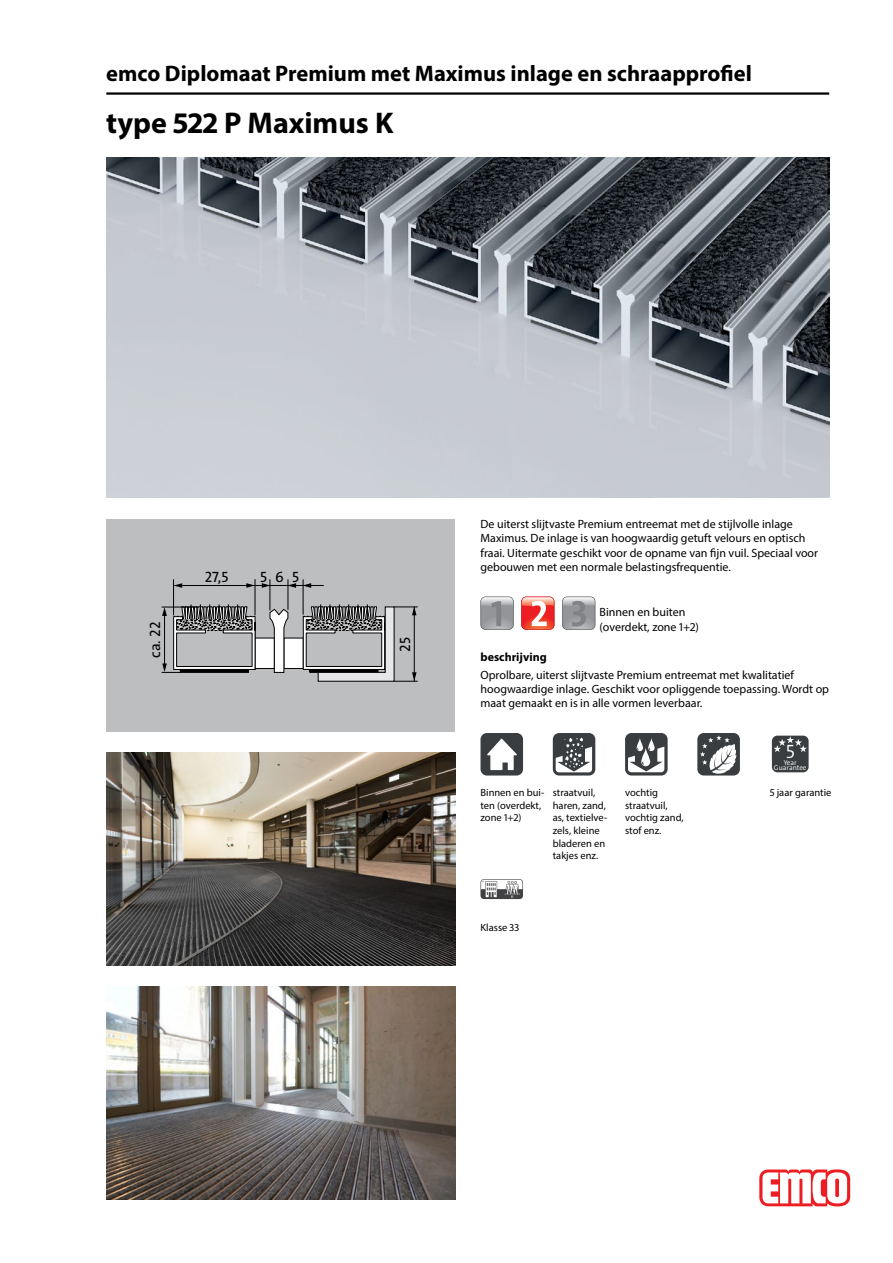
<style>
.page{position:relative;width:893px;height:1263px;background:#fff}
.page>*{position:absolute;margin:0;border:0;box-sizing:border-box;transform-origin:0 0}
.typ_bau{font:700 30px "Myriad Pro";color:#000}
.titel1_em_bau{font:700 22.5px "Myriad Pro";color:#000}
.BILDR{font:300 19.5px "The Sans Os F";color:#fff}
.BILDR-2{font:15px "The Sans Os F";color:#000}
.Stoerer{font:12px/14.4px "Myriad Pro";color:#000}
.fliesstext_bau{font:12px/14.4px "Myriad Pro";color:#000}
.fliesstext_bold_bau{font:700 12px "Myriad Pro";color:#000}
.mouseovertext_bau{font:10.5px/12.6px "Myriad Pro";color:#000}
.BILDR-3{font:300 7.05px/5.2px "The Sans Os F";color:#fff;text-align:center}
</style>
<div class="page">
<img style="left:106px;top:157px;width:723px;height:340px">
<hr style="left:106px;top:92px;width:723px;height:3px;background:#000">
<svg style="left:759px;top:1169px;width:91px;height:37px"></svg>
<div style="left:106px;top:519px;width:349px;height:212px;background:#bcbec0"></div>
<div style="left:255px;top:638px;width:19px;height:30px;background:#fff"></div>
<div style="left:255px;top:638px;width:20px;height:31px;border:1px solid #000"></div>
<div style="left:284px;top:638px;width:19px;height:30px;background:#fff"></div>
<div style="left:284px;top:638px;width:20px;height:31px;border:1px solid #000"></div>
<svg style="left:269px;top:608px;width:20px;height:65px"></svg>
<hr style="left:175px;top:585px;width:80px;height:1px;background:#000">
<svg style="left:246px;top:583px;width:9px;height:5px"></svg>
<svg style="left:174px;top:583px;width:8px;height:5px"></svg>
<hr style="left:173px;top:579px;width:1px;height:36px;background:#000">
<hr style="left:270px;top:579px;width:1px;height:31px;background:#000">
<hr style="left:255px;top:579px;width:1px;height:36px;background:#000">
<svg style="left:162px;top:604px;width:94px;height:69px"></svg>
<svg style="left:302px;top:604px;width:115px;height:78px"></svg>
<svg style="left:304px;top:583px;width:7px;height:5px"></svg>
<hr style="left:255px;top:585px;width:68px;height:1px;background:#000">
<hr style="left:303px;top:580px;width:1px;height:34px;background:#000">
<svg style="left:287px;top:583px;width:9px;height:5px"></svg>
<svg style="left:262px;top:583px;width:8px;height:5px"></svg>
<hr style="left:288px;top:580px;width:1px;height:30px;background:#000">
<img style="left:106px;top:753px;width:349px;height:212px">
<img style="left:106px;top:986px;width:349px;height:213px">
<svg style="left:521px;top:597px;width:33px;height:33px"></svg>
<svg style="left:562px;top:597px;width:33px;height:33px"></svg>
<svg style="left:480px;top:597px;width:34px;height:33px"></svg>
<div style="left:480px;top:733px;width:43px;height:42px;background:#3a3d40;border-radius:6px"></div>
<svg style="left:487px;top:739px;width:30px;height:31px"></svg>
<svg style="left:553px;top:733px;width:42px;height:42px"></svg>
<svg style="left:556px;top:738px;width:36px;height:34px"></svg>
<div style="left:625px;top:733px;width:43px;height:42px;background:linear-gradient(to right,#3a3d40,#3a3d40);border-radius:6px"></div>
<svg style="left:628px;top:738px;width:36px;height:34px"></svg>
<div style="left:697px;top:733px;width:43px;height:42px;background:#3a3d40;border-radius:6px"></div>
<svg style="left:700px;top:735px;width:36px;height:39px"></svg>
<div style="left:772px;top:736px;width:37px;height:36px;background:#3a3d40;border-radius:5px"></div>
<svg style="left:773px;top:736px;width:34px;height:16px"></svg>
<svg style="left:480px;top:879px;width:43px;height:20px"></svg>
<p class="titel1_em_bau" style="left:106px;top:59px;width:647px">emco Diplomaat Premium met Maximus inlage en schraapprofiel</p>
<p class="typ_bau" style="left:106px;top:103px;width:289px">type 522 P Maximus K</p>
<p class="BILDR-2" style="left:145px;top:658px;width:38px;rotate:-90deg">ca. 22</p>
<p class="BILDR-2" style="left:205px;top:567px;width:25px">27,5</p>
<p class="BILDR-2" style="left:260px;top:567px;width:41px">565</p>
<p class="BILDR-2" style="left:395px;top:651px;width:16px;rotate:-90deg">25</p>
<p class="Stoerer" style="left:480px;top:516px;width:339px">De uiterst slijtvaste Premium entreemat met de stijlvolle inlage Maximus. De inlage is van hoogwaardig getuft velours en optisch fraai. Uitermate geschikt voor de opname van fijn vuil. Speciaal voor gebouwen met een normale belastingsfrequentie.</p>
<p class="fliesstext_bau" style="left:600px;top:605px;width:101px">Binnen en buiten (overdekt, zone 1+2)</p>
<p class="fliesstext_bold_bau" style="left:480px;top:649px;width:68px">beschrijving</p>
<p class="fliesstext_bau" style="left:480px;top:667px;width:350px">Oprolbare, uiterst slijtvaste Premium entreemat met kwalitatief hoogwaardige inlage. Geschikt voor opliggende toepassing. Wordt op maat gemaakt en is in alle vormen leverbaar.</p>
<p class="mouseovertext_bau" style="left:480px;top:786px;width:65px">Binnen en bui&shy;ten (overdekt, zone 1+2)</p>
<p class="mouseovertext_bau" style="left:553px;top:786px;width:56px">straatvuil, haren, zand, as, textielve&shy;zels, kleine bladeren en takjes enz.</p>
<p class="mouseovertext_bau" style="left:625px;top:786px;width:60px">vochtig straatvuil, vochtig zand, stof enz.</p>
<p class="mouseovertext_bau" style="left:480px;top:921px;width:40px">Klasse 33</p>
<p class="BILDR" style="left:786px;top:739px;width:10px">5</p>
<p class="BILDR-3" style="left:774px;top:759px;width:34px">Year<br>Guarantee</p>
<p class="mouseovertext_bau" style="left:770px;top:786px;width:63px">5 jaar garantie</p>
</div>
